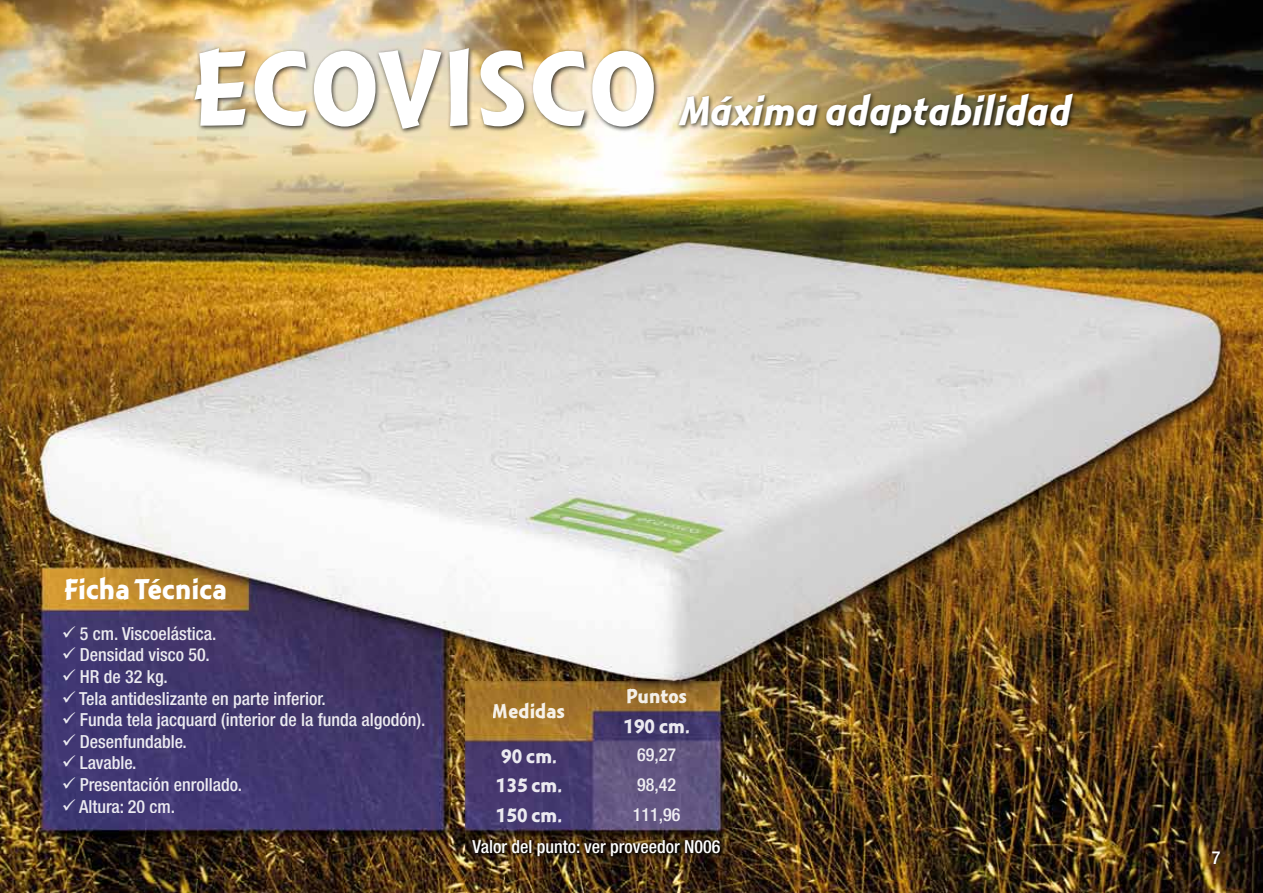
<style>
.page{position:relative;width:1263px;height:893px;background:#fff}
.page>*{position:absolute;margin:0;border:0;box-sizing:border-box;transform-origin:0 0}
.t1{font:111.6px "Montara Bold Gothic";color:#fff}
.t2{font:italic 700 42.9px "Montara";color:#fff}
.t3{font:30px "Montara Bold Gothic";color:#fff}
.t4{font:21px/29.7px "Montara Bold Gothic";color:#fff}
.t5{font:500 condensed 18px "Helvetica Neue LT Std";color:#fff}
</style>
<div class="page">
<img style="left:0;top:0;width:1263px;height:893px">
<svg style="left:470px;top:837px;width:256px;height:25px;background:#342310"></svg>
<div style="left:192px;top:45px;width:468px;height:90px;background:#000;opacity:.75"></div>
<div style="left:676px;top:91px;width:402px;height:48px;background:#000;opacity:.75"></div>
<div style="left:1209px;top:848px;width:17px;height:22px;background:#000;opacity:.75"></div>
<h1 class="t1" style="left:193px;top:27px;width:59px">ecovisco</h1>
<h2 class="t2" style="left:680px;top:88px;width:393px">Máxima adaptabilidad</h2>
<h3 class="t3" style="left:65px;top:573px;width:164px">Ficha Técnica</h3>
<p class="t5" style="left:61px;top:623px;width:157px">✓ 5 cm. Viscoelástica.</p>
<p class="t5" style="left:61px;top:644px;width:150px">✓ Densidad visco 50.</p>
<p class="t5" style="left:61px;top:666px;width:108px">✓ HR de 32 kg.</p>
<p class="t5" style="left:61px;top:687px;width:266px">✓ Tela antideslizante en parte inferior.</p>
<p class="t5" style="left:61px;top:709px;width:366px">✓ Funda tela jacquard (interior de la funda algodón).</p>
<p class="t5" style="left:61px;top:731px;width:127px">✓ Desenfundable.</p>
<p class="t5" style="left:61px;top:752px;width:77px">✓ Lavable.</p>
<p class="t5" style="left:61px;top:774px;width:182px">✓ Presentación enrollado.</p>
<p class="t5" style="left:61px;top:795px;width:115px">✓ Altura: 20 cm.</p>
<p class="t4" style="left:493px;top:696px;width:74px">Medidas</p>
<p class="t4" style="left:624px;top:681px;width:68px">Puntos<br>190 cm.</p>
<p class="t4" style="left:501px;top:741px;width:57px">90 cm.</p>
<p class="t5" style="left:637px;top:744px;width:40px">69,27</p>
<p class="t4" style="left:496px;top:771px;width:68px">135 cm.</p>
<p class="t5" style="left:637px;top:774px;width:40px">98,42</p>
<p class="t4" style="left:496px;top:801px;width:68px">150 cm.</p>
<p class="t5" style="left:633px;top:804px;width:49px">111,96</p>
<p class="t5" style="left:473px;top:835px;width:249px">Valor del punto: ver proveedor N006</p>
<p class="t5" style="left:1212px;top:847px;width:10px">7</p>
</div>
